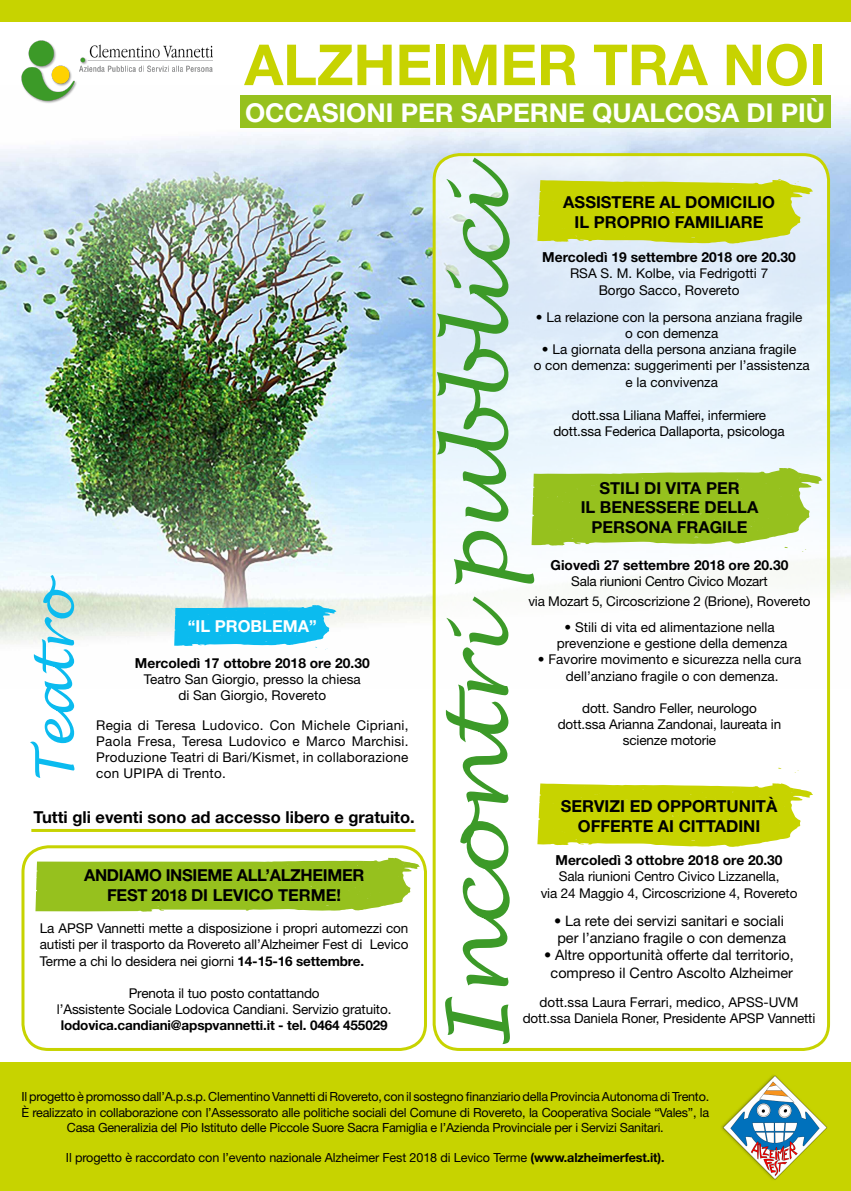
<style>
.page{position:relative;width:851px;height:1191px;background:#fff}
.page>*{position:absolute;margin:0;border:0;box-sizing:border-box;transform-origin:0 0}
.t1{font:700 56.61px "Helvetica Neue";color:#c7d300}
.t2{font:700 26.01px "Helvetica Neue";color:#fff}
.t3{font:700 16.5px/19.8px "Helvetica Neue";color:#000;text-align:center}
.t4{font:700 16.5px/19.8px "Helvetica Neue";letter-spacing:-.02em;color:#000;text-align:center}
.t5{font:700 16.5px "Helvetica Neue";color:#fff}
.t6{font:14.4px/17.3px "Helvetica Neue";color:#000}
.t7{font:700 13.8px "Helvetica Neue";color:#000}
.t8{font:13.5px/16.2px "Helvetica Neue";letter-spacing:-.01em;color:#000;text-align:center}
.t9{font:700 13.5px "Helvetica Neue";letter-spacing:-.01em;color:#000}
.t10{font:12.6px/15.1px "Helvetica Neue";letter-spacing:-.02em;color:#000;text-align:center}
.s1{font-weight:700}
</style>
<div class="page">
<svg style="left:35px;top:857px;width:385px;height:54px;background:#a4c93d"></svg>
<img style="left:0;top:95px;width:850px;height:593px">
<div style="left:433px;top:154px;width:396px;height:896px;background:linear-gradient(to bottom,#e2effa,#fff);border-radius:26px"></div>
<div style="left:432px;top:153px;width:397px;height:898px;border:3px solid #c7d300;border-radius:26px"></div>
<div style="left:0;top:1062px;width:850px;height:129px;background:#c7d300"></div>
<div style="left:0;top:0;width:850px;height:21px;background:#c7d300"></div>
<div style="left:240px;top:95px;width:589px;height:33px;background:#96c11e"></div>
<img style="left:721px;top:1075px;width:106px;height:105px">
<svg style="left:437px;top:158px;width:97px;height:886px"></svg>
<img style="left:21px;top:41px;width:192px;height:63px">
<svg style="left:30px;top:575px;width:44px;height:203px"></svg>
<svg style="left:174px;top:605px;width:162px;height:45px"></svg>
<div style="left:21px;top:845px;width:406px;height:206px;border:3px solid #c7d300;border-radius:26px"></div>
<svg style="left:537px;top:179px;width:276px;height:65px;background:#cbd727"></svg>
<svg style="left:531px;top:468px;width:291px;height:84px"></svg>
<svg style="left:537px;top:783px;width:276px;height:64px;background:#cfd924"></svg>
<svg style="left:794px;top:770px;width:4px;height:3px"></svg>
<hr style="left:31px;top:829px;width:384px;height:3px;background:#c7d300">
<h1 class="t1" style="left:244px;top:30px;width:582px">ALZHEIMER TRA NOI</h1>
<h2 class="t2" style="left:245px;top:96px;width:581px">OCCASIONI PER SAPERNE QUALCOSA DI PIÙ</h2>
<p class="t5" style="left:188px;top:615px;width:130px">“IL PROBLEMA”</p>
<p class="t7" style="left:135px;top:654px;width:236px">Mercoledì 17 ottobre 2018 ore 20.30</p>
<p class="t8" style="left:144px;top:671px;width:218px">Teatro San Giorgio, presso la chiesa di San Giorgio, Rovereto</p>
<p class="t8" style="left:96px;top:716px;width:314px;text-align:justify">Regia di Teresa Ludovico. Con Michele Cipriani, Paola Fresa, Teresa Ludovico e Marco Marchisi.<br>Produzione Teatri di Bari/Kismet, in collaborazione con UPIPA di Trento.</p>
<p class="t3" style="left:34px;top:806px;width:382px">Tutti gli eventi sono ad accesso libero e gratuito.</p>
<p class="t4" style="left:84px;top:864px;width:282px">ANDIAMO INSIEME ALL’ALZHEIMER<br>FEST 2018 DI LEVICO TERME!</p>
<p class="t8" style="left:40px;top:920px;width:370px;text-align:justify">La APSP Vannetti mette a disposizione i propri automezzi con autisti per il trasporto da Rovereto all’Alzheimer Fest di Levico Terme a chi lo desidera nei giorni <span class="s1">14-15-16 settembre.</span></p>
<p class="t8" style="left:57px;top:985px;width:336px">Prenota il tuo posto contattando<br>l’Assistente Sociale Lodovica Candiani. Servizio gratuito.</p>
<p class="t9" style="left:61px;top:1017px;width:328px">lodovica.candiani@apspvannetti.it - tel. 0464 455029</p>
<p class="t3" style="left:563px;top:192px;width:213px">ASSISTERE AL DOMICILIO<br>IL PROPRIO FAMILIARE</p>
<p class="t7" style="left:542px;top:248px;width:255px">Mercoledì 19 settembre 2018 ore 20.30</p>
<p class="t8" style="left:570px;top:264px;width:200px;line-height:17.3px">RSA S. M. Kolbe, via Fedrigotti 7<br>Borgo Sacco, Rovereto</p>
<p class="t8" style="left:535px;top:308px;width:268px">• La relazione con la persona anziana fragile o con demenza</p>
<p class="t8" style="left:533px;top:340px;width:277px;line-height:16.7px">• La giornata della persona anziana fragile<br>o con demenza: suggerimenti per l’assistenza e la convivenza</p>
<p class="t8" style="left:553px;top:407px;width:233px">dott.ssa Liliana Maffei, infermiere dott.ssa Federica Dallaporta, psicologa</p>
<p class="t3" style="left:580px;top:477px;width:179px">STILI DI VITA PER<br>IL BENESSERE DELLA<br>PERSONA FRAGILE</p>
<p class="t7" style="left:550px;top:556px;width:239px">Giovedì 27 settembre 2018 ore 20.30</p>
<p class="t8" style="left:528px;top:571px;width:283px;line-height:19.8px">Sala riunioni Centro Civico Mozart<br>via Mozart 5, Circoscrizione 2 (Brione), Rovereto</p>
<p class="t8" style="left:556px;top:619px;width:232px">• Stili di vita ed alimentazione nella prevenzione e gestione della demenza</p>
<p class="t8" style="left:537px;top:651px;width:265px">• Favorire movimento e sicurezza nella cura dell’anziano fragile o con demenza.</p>
<p class="t8" style="left:557px;top:700px;width:225px">dott. Sandro Feller, neurologo dott.ssa Arianna Zandonai, laureata in scienze motorie</p>
<p class="t3" style="left:560px;top:796px;width:218px">SERVIZI ED OPPORTUNITÀ<br>OFFERTE AI CITTADINI</p>
<p class="t7" style="left:555px;top:851px;width:228px">Mercoledì 3 ottobre 2018 ore 20.30</p>
<p class="t8" style="left:540px;top:867px;width:258px;line-height:17.3px">Sala riunioni Centro Civico Lizzanella,<br>via 24 Maggio 4, Circoscrizione 4, Rovereto</p>
<p class="t6" style="left:554px;top:912px;width:233px">• La rete dei servizi sanitari e sociali per l’anziano fragile o con demenza</p>
<p class="t6" style="left:544px;top:946px;width:251px;text-align:center">• Altre opportunità offerte dal territorio, compreso il Centro Ascolto Alzheimer</p>
<p class="t8" style="left:522px;top:993px;width:294px">dott.ssa Laura Ferrari, medico, APSS-UVM dott.ssa Daniela Roner, Presidente APSP Vannetti</p>
<p class="t10" style="left:21px;top:1089px;width:689px">Il progetto è promosso dall’A.p.s.p. Clementino Vannetti di Rovereto, con il sostegno finanziario della Provincia Autonoma di Trento.<br>È realizzato in collaborazione con l’Assessorato alle politiche sociali del Comune di Rovereto, la Cooperativa Sociale “Vales”, la<br>Casa Generalizia del Pio Istituto delle Piccole Suore Sacra Famiglia e l’Azienda Provinciale per i Servizi Sanitari.</p>
<p class="t10" style="left:66px;top:1149px;width:600px">Il progetto è raccordato con l’evento nazionale Alzheimer Fest 2018 di Levico Terme <span class="s1">(www.alzheimerfest.it).</span></p>
</div>
